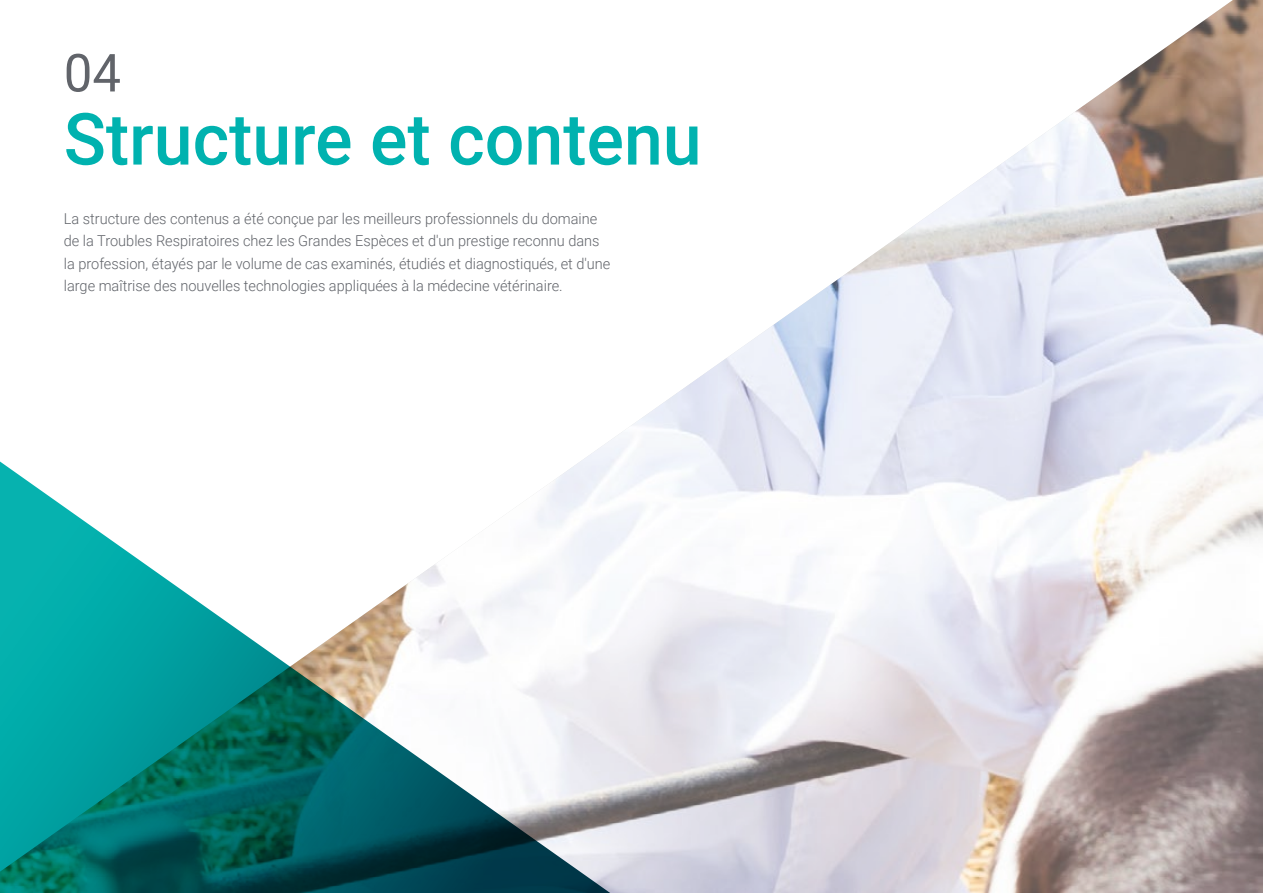
<style>
.page{position:relative;width:1263px;height:893px;background:#fff}
.page>*{position:absolute;margin:0;border:0;box-sizing:border-box;transform-origin:0 0}
.t1{font:500 72px "Roboto";color:#00b2af}
.t2{font:52.5px "Roboto";color:#61646a}
.t3{font:300 15px/22.5px "Roboto";color:#61646a}
</style>
<div class="page">
<img style="left:603px;top:0;width:660px;height:893px">
<svg style="left:0;top:446px;width:640px;height:447px"></svg>
<h2 class="t2" style="left:64px;top:36px;width:59px">04</h2>
<h1 class="t1" style="left:64px;top:89px;width:639px">Structure et contenu</h1>
<p class="t3" style="left:64px;top:207px;width:548px">La structure des contenus a été conçue par les meilleurs professionnels du domaine de la Troubles Respiratoires chez les Grandes Espèces et d'un prestige reconnu dans la profession, étayés par le volume de cas examinés, étudiés et diagnostiqués, et d'une large maîtrise des nouvelles technologies appliquées à la médecine vétérinaire.</p>
</div>
